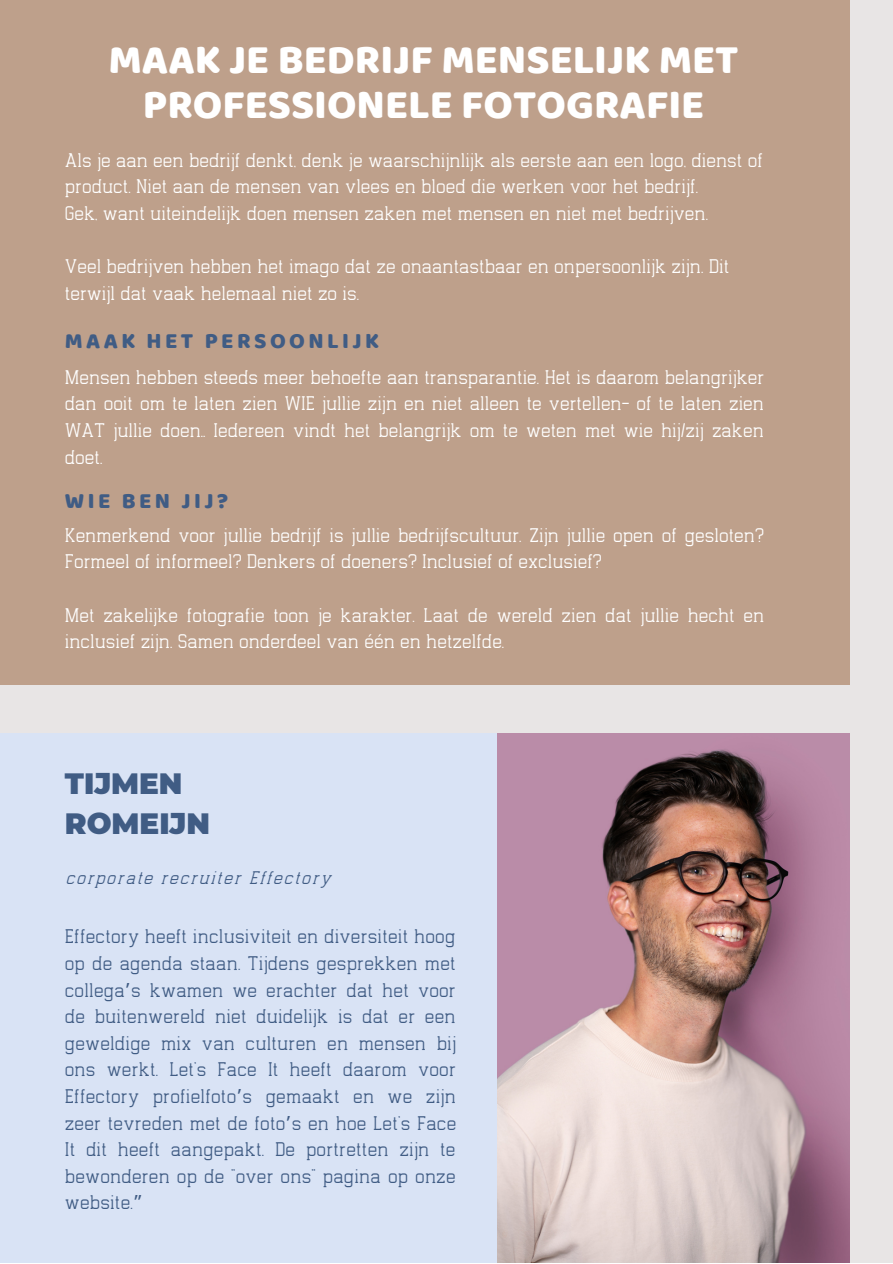
<style>
.page{position:relative;width:893px;height:1264px;background:#fff}
.page>*{position:absolute;margin:0;border:0;box-sizing:border-box;transform-origin:0 0}
.t1{font:42px/45px "Baloo";color:#fff;text-align:center}
.t2{font:900 29.4px "Montserrat";color:#405c84}
.t3{font:22.5px "Baloo";letter-spacing:.155em;color:#405c84}
.t4{font:300 19.2px/26.5px "Indonesia";color:#fff}
.t5{font:300 19.2px/26.5px "Indonesia";letter-spacing:.01em;color:#405c84;text-align:justify}
.t6{font:17.7px "Indonesia";letter-spacing:.1em;color:#405c84}
.s1{font-family:"Noto Sans Gurmukhi";font-weight:400}
</style>
<div class="page">
<div style="left:0;top:0;width:892px;height:1262px;background:#e8e5e5"></div>
<div style="left:0;top:0;width:849px;height:685px;background:#bea08b"></div>
<div style="left:0;top:733px;width:497px;height:529px;background:#d9e3f5"></div>
<img style="left:497px;top:733px;width:352px;height:529px">
<p class="t1" style="left:108px;top:36px;width:631px">MAAK JE BEDRIJF MENSELIJK MET<br>PROFESSIONELE FOTOGRAFIE</p>
<p class="t4" style="left:65px;top:149px;width:699px">Als je aan een bedrijf denkt, denk je waarschijnlijk als eerste aan een logo, dienst of product. Niet aan de mensen van vlees en bloed die werken voor het bedrijf.</p>
<p class="t4" style="left:65px;top:202px;width:644px">Gek, want uiteindelijk doen mensen zaken met mensen en niet met bedrijven.</p>
<p class="t4" style="left:65px;top:255px;width:665px">Veel bedrijven hebben het imago dat ze onaantastbaar en onpersoonlijk zijn. Dit terwijl dat vaak helemaal niet zo is.</p>
<p class="t3" style="left:65px;top:327px;width:316px">MAAK HET PERSOONLIJK</p>
<p class="t4" style="left:65px;top:366px;width:701px;text-align:justify">Mensen hebben steeds meer behoefte aan transparantie. Het is daarom belangrijker dan ooit om te laten zien WIE jullie zijn en niet alleen te vertellen- of te laten zien WAT jullie doen. Iedereen vindt het belangrijk om te weten met wie hij/zij zaken doet.</p>
<p class="t3" style="left:65px;top:487px;width:165px">WIE BEN JIJ?</p>
<p class="t4" style="left:65px;top:523px;width:700px">Kenmerkend voor jullie bedrijf is jullie bedrijfscultuur. Zijn jullie open of gesloten?<br>Formeel of informeel? Denkers of doeners? Inclusief of exclusief?</p>
<p class="t4" style="left:65px;top:603px;width:701px">Met zakelijke fotografie toon je karakter. Laat de wereld zien dat jullie hecht en inclusief zijn. Samen onderdeel van één en hetzelfde.</p>
<p class="t2" style="left:65px;top:765px;width:119px">TIJMEN</p>
<p class="t2" style="left:65px;top:805px;width:147px">ROMEIJN</p>
<p class="t6" style="left:66px;top:870px;width:266px">corporate recruiter Effectory</p>
<p class="t5" style="left:65px;top:925px;width:392px">Effectory heeft inclusiviteit en diversiteit hoog</p>
<p class="t5" style="left:65px;top:951px;width:393px">op de agenda staan. Tijdens gesprekken met collega<span class="s1">’</span>s kwamen we erachter dat het voor de buitenwereld niet duidelijk is dat er een geweldige mix van culturen en mensen bij ons werkt. Let's Face It heeft daarom voor Effectory profielfoto<span class="s1">’</span>s gemaakt en we zijn zeer tevreden met de foto<span class="s1">’</span>s en hoe Let's Face It dit heeft aangepakt. De portretten zijn te bewonderen op de "over ons" pagina op onze website.<span class="s1">”</span></p>
</div>
